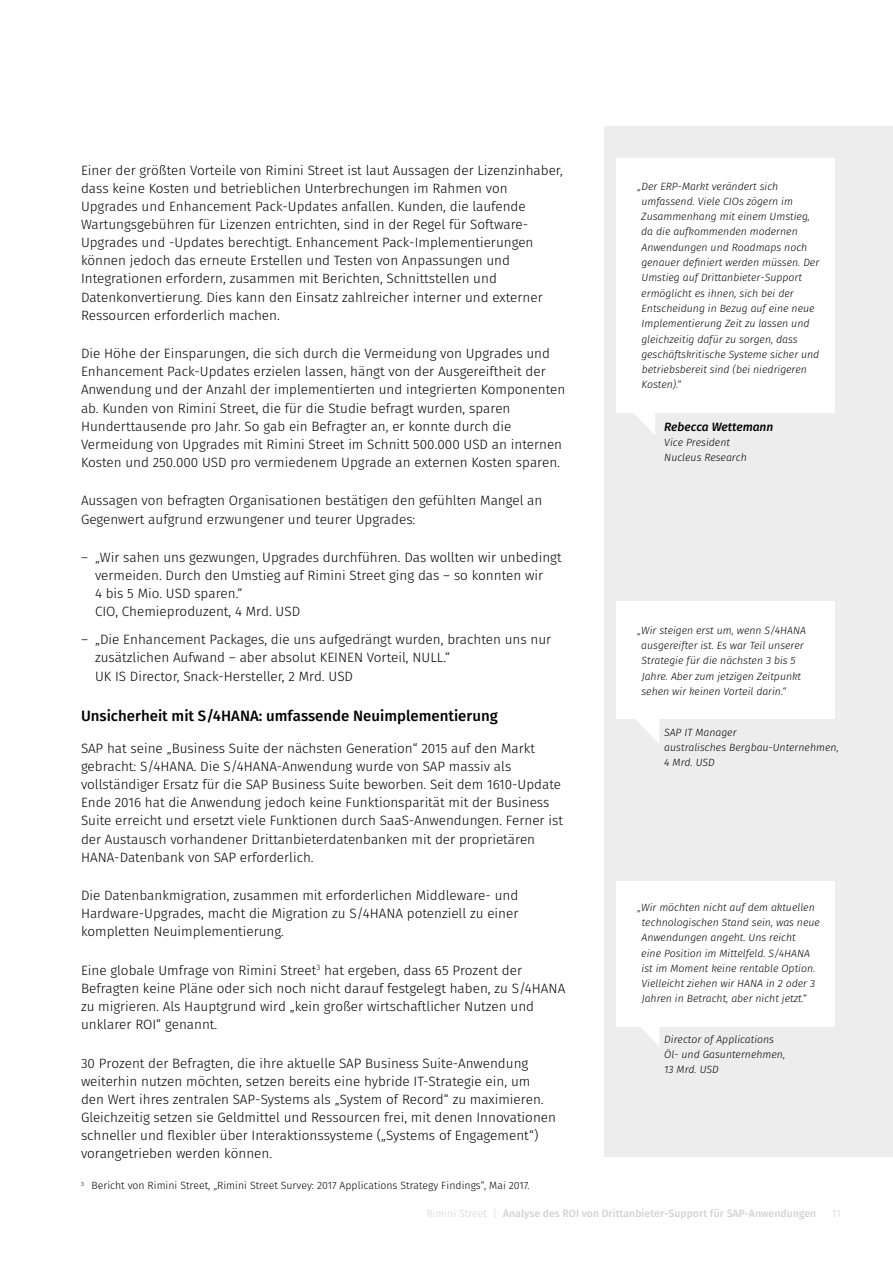
<style>
.page{position:relative;width:893px;height:1263px;background:#fff}
.page>*{position:absolute;margin:0;border:0;box-sizing:border-box;transform-origin:0 0}
.t1{font:500 15px "Fira Sans";color:#000}
.t2{font:300 13.5px/18.1px "Fira Sans";color:#000}
.t3{font:italic 500 12px "Fira Sans";color:#000}
.t4{font:italic 300 10.5px/15.3px "Fira Sans";color:#000}
.t5{font:300 10.5px "Fira Sans";color:#000}
.t6{font:500 10.5px "Fira Sans";color:#d1d3d4}
.t7{font:300 10.5px "Fira Sans";color:#d1d3d4}
.s1{font-weight:300}
</style>
<div class="page">
<div style="left:604px;top:126px;width:289px;height:1030px;background:#ededee"></div>
<div style="left:616px;top:159px;width:219px;height:254px;background:#fff"></div>
<svg style="left:634px;top:413px;width:21px;height:22px"></svg>
<div style="left:616px;top:602px;width:219px;height:117px;background:#fff"></div>
<svg style="left:636px;top:719px;width:23px;height:24px"></svg>
<div style="left:616px;top:881px;width:219px;height:145px;background:#fff"></div>
<svg style="left:628px;top:1026px;width:31px;height:20px"></svg>
<p class="t2" style="left:81px;top:161px;width:483px">Einer der größten Vorteile von Rimini Street ist laut Aussagen der Lizenzinhaber, dass keine Kosten und betrieblichen Unterbrechungen im Rahmen von Upgrades und Enhancement Pack-Updates anfallen. Kunden, die laufende Wartungsgebühren für Lizenzen entrichten, sind in der Regel für Software-Upgrades und -Updates berechtigt. Enhancement Pack-Implementierungen können jedoch das erneute Erstellen und Testen von Anpassungen und Integrationen erfordern, zusammen mit Berichten, Schnittstellen und Datenkonvertierung. Dies kann den Einsatz zahlreicher interner und externer Ressourcen erforderlich machen.</p>
<p class="t2" style="left:81px;top:344px;width:486px">Die Höhe der Einsparungen, die sich durch die Vermeidung von Upgrades und Enhancement Pack-Updates erzielen lassen, hängt von der Ausgereiftheit der Anwendung und der Anzahl der implementierten und integrierten Komponenten ab. Kunden von Rimini Street, die für die Studie befragt wurden, sparen Hunderttausende pro Jahr. So gab ein Befragter an, er konnte durch die Vermeidung von Upgrades mit Rimini Street im Schnitt 500.000 USD an internen Kosten und 250.000 USD pro vermiedenem Upgrade an externen Kosten sparen.</p>
<p class="t2" style="left:81px;top:491px;width:463px">Aussagen von befragten Organisationen bestätigen den gefühlten Mangel an<br>Gegenwert aufgrund erzwungener und teurer Upgrades:</p>
<p class="t2" style="left:95px;top:548px;width:468px;text-indent:-14px">― „Wir sahen uns gezwungen, Upgrades durchführen. Das wollten wir unbedingt vermeiden. Durch den Umstieg auf Rimini Street ging das – so konnten wir<br>4 bis 5 Mio. USD sparen.“<br>CIO, Chemieproduzent, 4 Mrd. USD</p>
<p class="t2" style="left:95px;top:630px;width:458px;text-indent:-14px">― „Die Enhancement Packages, die uns aufgedrängt wurden, brachten uns nur zusätzlichen Aufwand – aber absolut KEINEN Vorteil, NULL.“<br>UK IS Director, Snack-Hersteller, 2 Mrd. USD</p>
<p class="t1" style="left:81px;top:705px;width:418px">Unsicherheit mit S/4HANA: umfassende Neuimplementierung</p>
<p class="t2" style="left:81px;top:739px;width:483px">SAP hat seine „Business Suite der nächsten Generation“ 2015 auf den Markt gebracht: S/4HANA. Die S/4HANA-Anwendung wurde von SAP massiv als vollständiger Ersatz für die SAP Business Suite beworben. Seit dem 1610-Update Ende 2016 hat die Anwendung jedoch keine Funktionsparität mit der Business Suite erreicht und ersetzt viele Funktionen durch SaaS-Anwendungen. Ferner ist der Austausch vorhandener Drittanbieterdatenbanken mit der proprietären HANA-Datenbank von SAP erforderlich.</p>
<p class="t2" style="left:81px;top:886px;width:439px;text-align:justify">Die Datenbankmigration, zusammen mit erforderlichen Middleware- und Hardware-Upgrades, macht die Migration zu S/4HANA potenziell zu einer kompletten Neuimplementierung.</p>
<p class="t2" style="left:81px;top:961px;width:486px">Eine globale Umfrage von Rimini Street<sup>3</sup> hat ergeben, dass 65 Prozent der Befragten keine Pläne oder sich noch nicht darauf festgelegt haben, zu S/4HANA zu migrieren. Als Hauptgrund wird „kein großer wirtschaftlicher Nutzen und unklarer ROI“ genannt.</p>
<p class="t2" style="left:81px;top:1054px;width:476px">30 Prozent der Befragten, die ihre aktuelle SAP Business Suite-Anwendung weiterhin nutzen möchten, setzen bereits eine hybride IT-Strategie ein, um den Wert ihres zentralen SAP-Systems als „System of Record“ zu maximieren.<br>Gleichzeitig setzen sie Geldmittel und Ressourcen frei, mit denen Innovationen schneller und flexibler über Interaktionssysteme („Systems of Engagement“) vorangetrieben werden können.</p>
<p class="t5" style="left:81px;top:1178px;width:450px"><sup>3</sup> Bericht von Rimini Street, „Rimini Street Survey: 2017 Applications Strategy Findings“, Mai 2017.</p>
<p class="t4" style="left:641px;top:178px;width:180px;text-indent:-4px">„Der ERP-Markt verändert sich umfassend. Viele CIOs zögern im<br>Zusammenhang mit einem Umstieg, da die aufkommenden modernen<br>Anwendungen und Roadmaps noch genauer definiert werden müssen. Der<br>Umstieg auf Drittanbieter-Support ermöglicht es ihnen, sich bei der<br>Entscheidung in Bezug auf eine neue<br>Implementierung Zeit zu lassen und gleichzeitig dafür zu sorgen, dass geschäftskritische Systeme sicher und betriebsbereit sind (bei niedrigeren<br>Kosten).“</p>
<p class="t3" style="left:664px;top:418px;width:111px">Rebecca Wettemann</p>
<p class="t4" style="left:664px;top:434px;width:84px">Vice President<br>Nucleus Research</p>
<p class="t4" style="left:641px;top:622px;width:166px;text-indent:-4px">„Wir steigen erst um, wenn S/4HANA ausgereifter ist. Es war Teil unserer Strategie für die nächsten 3 bis 5<br>Jahre. Aber zum jetzigen Zeitpunkt sehen wir keinen Vorteil darin.“</p>
<p class="t4" style="left:664px;top:725px;width:176px">SAP IT Manager<br>australisches Bergbau-Unternehmen,<br>4 Mrd. USD</p>
<p class="t4" style="left:641px;top:899px;width:180px;text-indent:-4px">„Wir möchten nicht auf dem aktuellen technologischen Stand sein, was neue Anwendungen angeht. Uns reicht<br>eine Position im Mittelfeld. S/4HANA ist im Moment keine rentable Option.<br>Vielleicht ziehen wir HANA in 2 oder 3<br>Jahren in Betracht, aber nicht jetzt.“</p>
<p class="t4" style="left:664px;top:1032px;width:122px">Director of Applications<br>Öl- und Gasunternehmen,<br>13 Mrd. USD</p>
<p class="t6" style="left:426px;top:1206px;width:391px"><span class="s1">Rimini Street |</span> Analyse des ROI von Drittanbieter-Support für SAP-Anwendungen</p>
<p class="t7" style="left:832px;top:1206px;width:10px">11</p>
</div>
